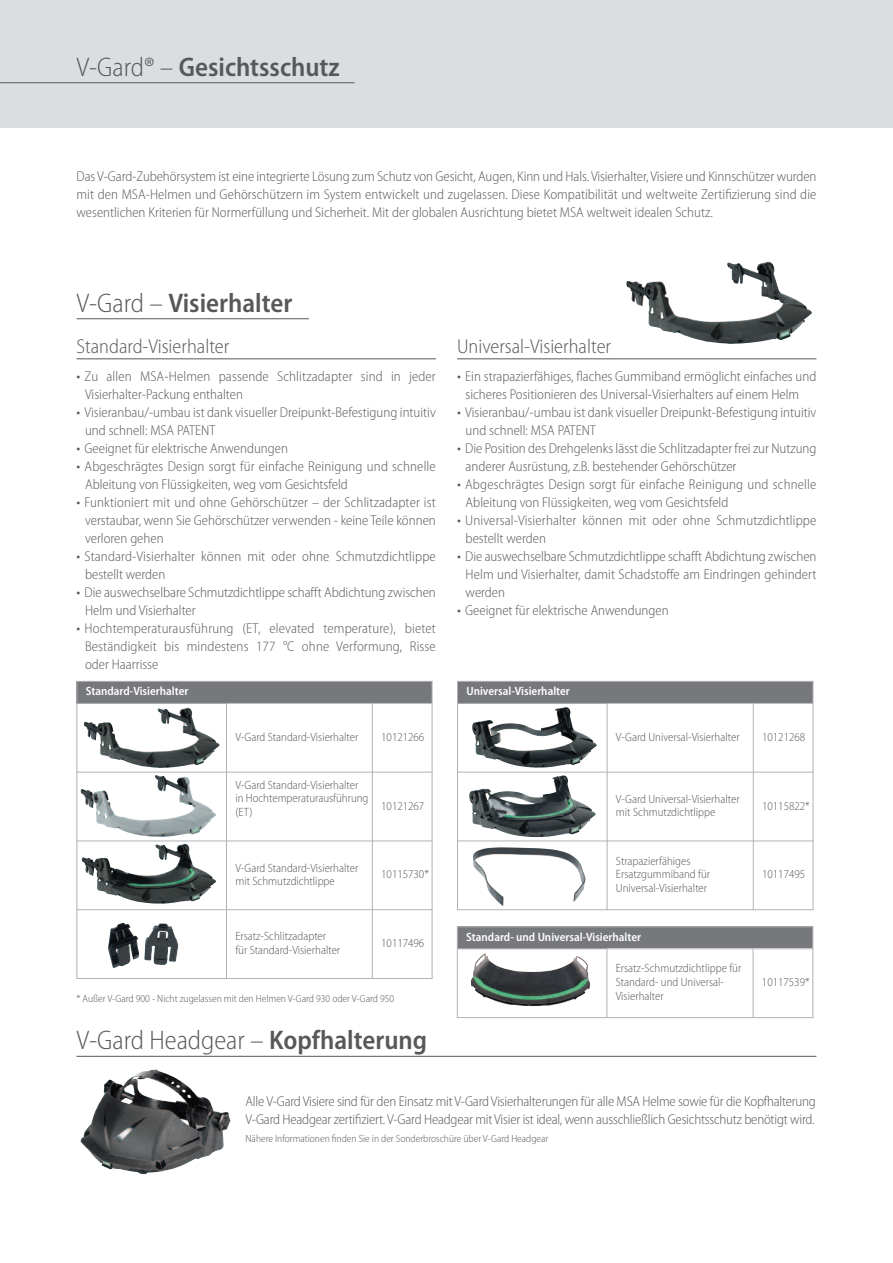
<style>
.page{position:relative;width:893px;height:1263px;background:#fff}
.page>*{position:absolute;margin:0;border:0;box-sizing:border-box;transform-origin:0 0}
.t1{font:600 semi-condensed 27px "Myriad Pro";color:#57585a}
.t2{font:300 semi-condensed 27px "Myriad Pro";color:#57585a}
.t3{font:300 semi-condensed 20.25px "Myriad Pro";color:#57585a}
.t4{font:300 semi-condensed 14.25px/18px "Myriad Pro";color:#57585a}
.t5{font:300 semi-condensed 12px/13.5px "Myriad Pro";color:#57585a}
.t6{font:600 semi-condensed 12px "Myriad Pro";color:#fff}
.t7{font:300 semi-condensed 10.5px "Myriad Pro";color:#57585a}
.s1{font-weight:300}
.s2{font-size:15.6px}
.s3{font-weight:600}
</style>
<div class="page">
<div style="left:0;top:0;width:893px;height:128px;background:#dcdddf"></div>
<img style="left:626px;top:267px;width:157px;height:54px">
<img style="left:80px;top:1069px;width:151px;height:105px">
<svg style="left:78px;top:707px;width:148px;height:65px"></svg>
<img style="left:84px;top:712px;width:114px;height:39px">
<svg style="left:80px;top:789px;width:120px;height:48px"></svg>
<img style="left:93px;top:775px;width:123px;height:55px">
<svg style="left:78px;top:841px;width:148px;height:63px"></svg>
<img style="left:82px;top:844px;width:107px;height:32px">
<img style="left:108px;top:923px;width:70px;height:45px">
<img style="left:472px;top:707px;width:125px;height:60px">
<img style="left:469px;top:775px;width:127px;height:62px">
<img style="left:473px;top:847px;width:112px;height:59px">
<img style="left:471px;top:953px;width:119px;height:53px">
<hr style="left:0;top:82px;width:355px;height:1px;background:#57585a">
<hr style="left:77px;top:318px;width:232px;height:1px;background:#57585a">
<hr style="left:77px;top:1056px;width:739px;height:1px;background:#57585a">
<hr style="left:77px;top:358px;width:359px;height:1px;background:#57585a">
<hr style="left:457px;top:358px;width:359px;height:1px;background:#57585a">
<div style="left:77px;top:681px;width:355px;height:22px;background:#76787b"></div>
<hr style="left:77px;top:681px;width:1px;height:298px;background:#b2b3b7">
<hr style="left:226px;top:703px;width:1px;height:276px;background:#b2b3b7">
<hr style="left:372px;top:703px;width:1px;height:276px;background:#b2b3b7">
<hr style="left:432px;top:681px;width:1px;height:298px;background:#b2b3b7">
<hr style="left:77px;top:681px;width:355px;height:1px;background:#b2b3b7">
<hr style="left:77px;top:703px;width:355px;height:1px;background:#b2b3b7">
<hr style="left:77px;top:772px;width:355px;height:1px;background:#b2b3b7">
<hr style="left:77px;top:840px;width:355px;height:1px;background:#b2b3b7">
<hr style="left:77px;top:909px;width:355px;height:1px;background:#b2b3b7">
<hr style="left:77px;top:978px;width:355px;height:1px;background:#b2b3b7">
<div style="left:457px;top:681px;width:356px;height:22px;background:#76787b"></div>
<hr style="left:457px;top:681px;width:1px;height:229px;background:#b2b3b7">
<hr style="left:607px;top:703px;width:1px;height:207px;background:#b2b3b7">
<hr style="left:753px;top:703px;width:1px;height:207px;background:#b2b3b7">
<hr style="left:813px;top:681px;width:1px;height:229px;background:#b2b3b7">
<hr style="left:457px;top:681px;width:356px;height:1px;background:#b2b3b7">
<hr style="left:457px;top:703px;width:356px;height:1px;background:#b2b3b7">
<hr style="left:457px;top:772px;width:356px;height:1px;background:#b2b3b7">
<hr style="left:457px;top:840px;width:356px;height:1px;background:#b2b3b7">
<hr style="left:457px;top:909px;width:356px;height:1px;background:#b2b3b7">
<div style="left:457px;top:926px;width:356px;height:23px;background:#76787b"></div>
<hr style="left:457px;top:926px;width:1px;height:92px;background:#b2b3b7">
<hr style="left:606px;top:948px;width:1px;height:70px;background:#b2b3b7">
<hr style="left:753px;top:948px;width:1px;height:70px;background:#b2b3b7">
<hr style="left:812px;top:926px;width:1px;height:92px;background:#b2b3b7">
<hr style="left:457px;top:926px;width:356px;height:1px;background:#b2b3b7">
<hr style="left:457px;top:948px;width:356px;height:1px;background:#b2b3b7">
<hr style="left:457px;top:1017px;width:356px;height:1px;background:#b2b3b7">
<h1 class="t1" style="left:77px;top:52px;width:265px"><span class="s1">V-Gard® –</span> Gesichtsschutz</h1>
<p class="t4" style="left:77px;top:167px;width:741px;text-align:justify">Das V-Gard-Zubehörsystem ist eine integrierte Lösung zum Schutz von Gesicht, Augen, Kinn und Hals. Visierhalter, Visiere und Kinnschützer wurden mit den MSA-Helmen und Gehörschützern im System entwickelt und zugelassen. Diese Kompatibilität und weltweite Zertifizierung sind die wesentlichen Kriterien für Normerfüllung und Sicherheit. Mit der globalen Ausrichtung bietet MSA weltweit idealen Schutz.</p>
<h1 class="t1" style="left:77px;top:288px;width:217px"><span class="s1">V-Gard –</span> Visierhalter</h1>
<h2 class="t3" style="left:77px;top:335px;width:154px">Standard-Visierhalter</h2>
<p class="t4" style="left:85px;top:367px;width:352px;text-indent:-9px"><span class="s2">•</span> Zu allen MSA-Helmen passende Schlitzadapter sind in jeder<br>Visierhalter-Packung enthalten</p>
<p class="t4" style="left:85px;top:403px;width:352px;text-indent:-9px"><span class="s2">•</span> Visieranbau/-umbau ist dank visueller Dreipunkt-Befestigung intuitiv und schnell: MSA PATENT</p>
<p class="t4" style="left:77px;top:439px;width:213px"><span class="s2">•</span> Geeignet für elektrische Anwendungen</p>
<p class="t4" style="left:85px;top:457px;width:352px;text-indent:-9px"><span class="s2">•</span> Abgeschrägtes Design sorgt für einfache Reinigung und schnelle<br>Ableitung von Flüssigkeiten, weg vom Gesichtsfeld</p>
<p class="t4" style="left:85px;top:493px;width:352px;text-align:justify;text-indent:-9px"><span class="s2">•</span> Funktioniert mit und ohne Gehörschützer – der Schlitzadapter ist verstaubar, wenn Sie Gehörschützer verwenden - keine Teile können verloren gehen</p>
<p class="t4" style="left:85px;top:547px;width:352px;text-indent:-9px"><span class="s2">•</span> Standard-Visierhalter können mit oder ohne Schmutzdichtlippe bestellt werden</p>
<p class="t4" style="left:85px;top:583px;width:352px;text-indent:-9px"><span class="s2">•</span> Die auswechselbare Schmutzdichtlippe schafft Abdichtung zwischen<br>Helm und Visierhalter</p>
<p class="t4" style="left:85px;top:619px;width:352px;text-align:justify;text-indent:-9px"><span class="s2">•</span> Hochtemperaturausführung (ET, elevated temperature), bietet Beständigkeit bis mindestens 177 °C ohne Verformung, Risse oder Haarrisse</p>
<p class="t6" style="left:86px;top:685px;width:104px">Standard-Visierhalter</p>
<p class="t5" style="left:235px;top:730px;width:124px">V-Gard Standard-Visierhalter</p>
<p class="t5" style="left:381px;top:730px;width:45px">10121266</p>
<p class="t5" style="left:235px;top:778px;width:135px">V-Gard Standard-Visierhalter in Hochtemperaturausführung (ET)</p>
<p class="t5" style="left:381px;top:799px;width:45px">10121267</p>
<p class="t5" style="left:235px;top:861px;width:124px">V-Gard Standard-Visierhalter mit Schmutzdichtlippe</p>
<p class="t5" style="left:381px;top:868px;width:49px">10115730*</p>
<p class="t5" style="left:235px;top:930px;width:106px">Ersatz-Schlitzadapter für Standard-Visierhalter</p>
<p class="t5" style="left:381px;top:937px;width:45px">10117496</p>
<p class="t7" style="left:77px;top:993px;width:319px">* Außer V-Gard 900 - Nicht zugelassen mit den Helmen V-Gard 930 oder V-Gard 950</p>
<h1 class="t2" style="left:77px;top:1025px;width:352px">V-Gard Headgear – <span class="s3">Kopfhalterung</span></h1>
<h2 class="t3" style="left:457px;top:335px;width:155px">Universal-Visierhalter</h2>
<p class="t4" style="left:466px;top:367px;width:352px;text-indent:-9px"><span class="s2">•</span> Ein strapazierfähiges, flaches Gummiband ermöglicht einfaches und sicheres Positionieren des Universal-Visierhalters auf einem Helm</p>
<p class="t4" style="left:466px;top:403px;width:352px;text-indent:-9px"><span class="s2">•</span> Visieranbau/-umbau ist dank visueller Dreipunkt-Befestigung intuitiv und schnell: MSA PATENT</p>
<p class="t4" style="left:466px;top:439px;width:352px;text-indent:-9px"><span class="s2">•</span> Die Position des Drehgelenks lässt die Schlitzadapter frei zur Nutzung anderer Ausrüstung, z.B. bestehender Gehörschützer</p>
<p class="t4" style="left:466px;top:475px;width:352px;text-indent:-9px"><span class="s2">•</span> Abgeschrägtes Design sorgt für einfache Reinigung und schnelle<br>Ableitung von Flüssigkeiten, weg vom Gesichtsfeld</p>
<p class="t4" style="left:466px;top:511px;width:352px;text-indent:-9px"><span class="s2">•</span> Universal-Visierhalter können mit oder ohne Schmutzdichtlippe bestellt werden</p>
<p class="t4" style="left:466px;top:547px;width:352px;text-align:justify;text-indent:-9px"><span class="s2">•</span> Die auswechselbare Schmutzdichtlippe schafft Abdichtung zwischen Helm und Visierhalter, damit Schadstoffe am Eindringen gehindert werden</p>
<p class="t4" style="left:457px;top:601px;width:213px"><span class="s2">•</span> Geeignet für elektrische Anwendungen</p>
<p class="t6" style="left:466px;top:685px;width:105px">Universal-Visierhalter</p>
<p class="t5" style="left:616px;top:730px;width:125px">V-Gard Universal-Visierhalter</p>
<p class="t5" style="left:762px;top:730px;width:45px">10121268</p>
<p class="t5" style="left:616px;top:792px;width:125px">V-Gard Universal-Visierhalter mit Schmutzdichtlippe</p>
<p class="t5" style="left:762px;top:799px;width:49px">10115822*</p>
<p class="t5" style="left:616px;top:854px;width:96px">Strapazierfähiges<br>Ersatzgummiband für<br>Universal-Visierhalter</p>
<p class="t5" style="left:762px;top:868px;width:45px">10117495</p>
<p class="t6" style="left:466px;top:930px;width:176px">Standard- und Universal-Visierhalter</p>
<p class="t5" style="left:616px;top:961px;width:127px;line-height:14.2px">Ersatz-Schmutzdichtlippe für<br>Standard- und Universal-<br>Visierhalter</p>
<p class="t5" style="left:762px;top:976px;width:49px">10117539*</p>
<p class="t4" style="left:246px;top:1092px;width:572px">Alle V-Gard Visiere sind für den Einsatz mit V-Gard Visierhalterungen für alle MSA Helme sowie für die Kopfhalterung<br>V-Gard Headgear zertifiziert. V-Gard Headgear mit Visier ist ideal, wenn ausschließlich Gesichtsschutz benötigt wird.</p>
<p class="t7" style="left:246px;top:1133px;width:304px">Nähere Informationen finden Sie in der Sonderbroschüre über V-Gard Headgear</p>
</div>
